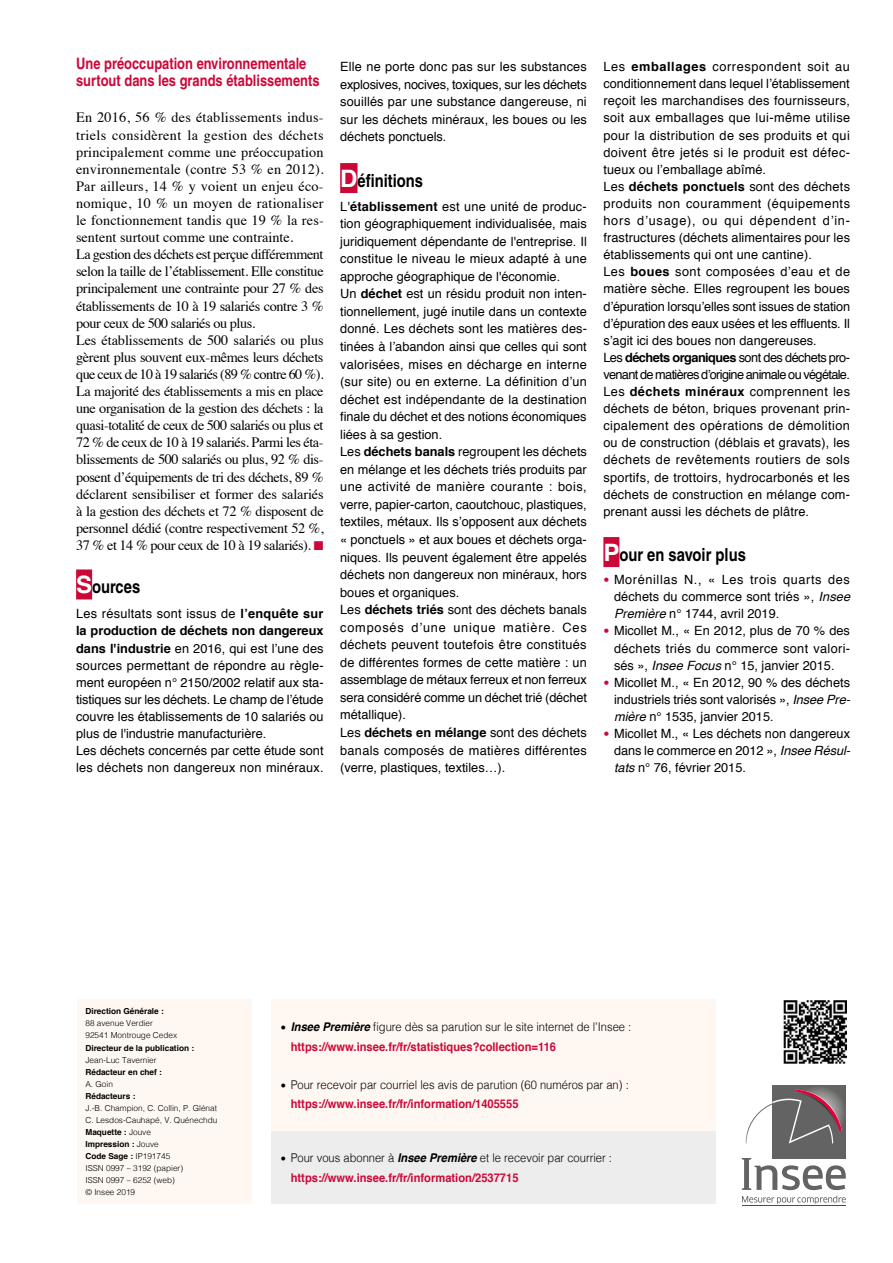
<style>
.page{position:relative;width:893px;height:1263px;background:#fff}
.page>*{position:absolute;margin:0;border:0;box-sizing:border-box;transform-origin:0 0}
.t1{font:700 condensed 18px "Helvetica";color:#000}
.t2{font:700 condensed 15.75px/17.1px "Helvetica";color:#cc0839}
.t3{font:14.25px/17.1px "Times";letter-spacing:-.02em;color:#000}
.t4{font:12.75px/17.1px "Helvetica";letter-spacing:.005em;color:#000;text-align:justify}
.t5{font:700 12px/19.5px "Helvetica";color:#cc0839;scale:.93 1}
.t6{font:300 12px/19.5px "Helvetica";color:#000;scale:.93 1}
.t7{font:300 8.25px/12px "Helvetica";color:#000}
.t8{font:700 8.25px "Helvetica";color:#000}
.s1{color:#cc0839}
.s2{font-stretch:normal;font-size:24px;color:#fff}
.s3{font-weight:700}
.s4{font-family:"Helvetica Neue";font-size:12px;color:#cc0839}
.s5{font-style:italic}
.s6{font-size:18px;color:#000}
.s7{font-style:italic;color:#000}
.s8{font-weight:300;color:#000}
.s9{font-weight:700;font-size:18px}
.s10{font-weight:700;color:#cc0839}
</style>
<div class="page">
<img style="left:772px;top:1085px;width:74px;height:4px">
<svg style="left:742px;top:1089px;width:104px;height:115px"></svg>
<hr style="left:742px;top:1205px;width:104px;height:1px;background:#e4003a">
<img style="left:784px;top:1000px;width:62px;height:63px">
<div style="left:272px;top:999px;width:444px;height:132px;background:#fff7f1"></div>
<div style="left:272px;top:1131px;width:444px;height:72px;background:#ededed"></div>
<div style="left:77px;top:999px;width:174px;height:204px;background:#fff7f1"></div>
<div style="left:76px;top:569px;width:16px;height:30px;background:#cc0839"></div>
<div style="left:603px;top:537px;width:16px;height:30px;background:#cc0839"></div>
<div style="left:340px;top:163px;width:17px;height:30px;background:#cc0839"></div>
<p class="t2" style="left:76px;top:55px;width:245px">Une préoccupation environnementale surtout dans les grands établissements</p>
<p class="t3" style="left:76px;top:108px;width:249px">En 2016, 56 % des établissements indus&shy;triels considèrent la gestion des déchets principalement comme une préoccupation environnementale (contre 53 % en 2012).<br>Par ailleurs, 14 % y voient un enjeu éco&shy;nomique, 10 % un moyen de rationaliser le fonctionnement tandis que 19 % la res&shy;sentent surtout comme une contrainte.<br>La gestion des déchets est perçue différemment selon la taille de l’établissement. Elle constitue principalement une contrainte pour 27 % des établissements de 10 à 19 salariés contre 3 % pour ceux de 500 salariés ou plus.<br>Les établissements de 500 salariés ou plus gèrent plus souvent eux-mêmes leurs déchets que ceux de 10 à 19 salariés (89 % contre 60 %).<br>La majorité des établissements a mis en place une organisation de la gestion des déchets : la quasi-totalité de ceux de 500 salariés ou plus et 72 % de ceux de 10 à 19 salariés. Parmi les éta&shy;blissements de 500 salariés ou plus, 92 % dis&shy;posent d’équipements de tri des déchets, 89 % déclarent sensibiliser et former des salariés à la gestion des déchets et 72 % disposent de personnel dédié (contre respectivement 52 %, 37 % et 14 % pour ceux de 10 à 19 salariés). <span class="s1">■</span></p>
<h1 class="t1" style="left:76px;top:576px;width:66px"><span class="s2">S</span>ources</h1>
<p class="t4" style="left:76px;top:606px;width:249px;text-align:left">Les résultats sont issus de <span class="s3">l’enquête sur la production de déchets non dangereux dans l'industrie</span> en 2016, qui est l’une des sources permettant de répondre au règle&shy;ment européen n° 2150/2002 relatif aux sta&shy;tistiques sur les déchets. Le champ de l’étude couvre les établissements de 10 salariés ou plus de l'industrie manufacturière.<br>Les déchets concernés par cette étude sont les déchets non dangereux non minéraux.</p>
<p class="t4" style="left:340px;top:58px;width:248px;line-height:17.5px">Elle ne porte donc pas sur les substances explosives, nocives, toxiques, sur les déchets souillés par une substance dangereuse, ni sur les déchets minéraux, les boues ou les déchets ponctuels.</p>
<h1 class="t1" style="left:340px;top:170px;width:84px"><span class="s2">D</span>éfinitions</h1>
<p class="t4" style="left:340px;top:198px;width:248px;line-height:17.5px;text-align:left">L'<span class="s3">établissement</span> est une unité de produc&shy;tion géographiquement individualisée, mais juridiquement dépendante de l'entreprise. Il constitue le niveau le mieux adapté à une approche géographique de l'économie.<br>Un <span class="s3">déchet</span> est un résidu produit non inten&shy;tionnellement, jugé inutile dans un contexte donné. Les déchets sont les matières des&shy;tinées à l’abandon ainsi que celles qui sont valorisées, mises en décharge en interne (sur site) ou en externe. La définition d’un déchet est indépendante de la destination finale du déchet et des notions économiques liées à sa gestion.<br>Les <span class="s3">déchets banals</span> regroupent les déchets en mélange et les déchets triés produits par une activité de manière courante : bois, verre, papier-carton, caoutchouc, plastiques, textiles, métaux. Ils s’opposent aux déchets « ponctuels » et aux boues et déchets orga&shy;niques. Ils peuvent également être appelés déchets non dangereux non minéraux, hors boues et organiques.<br>Les <span class="s3">déchets triés</span> sont des déchets banals composés d’une unique matière. Ces déchets peuvent toutefois être constitués de différentes formes de cette matière : un assemblage de métaux ferreux et non ferreux sera considéré comme un déchet trié (déchet métallique).<br>Les <span class="s3">déchets en mélange</span> sont des déchets banals composés de matières différentes (verre, plastiques, textiles…).</p>
<p class="t4" style="left:603px;top:58px;width:248px;text-align:left">Les <span class="s3">emballages</span> correspondent soit au conditionnement dans lequel l’établissement reçoit les marchandises des fournisseurs, soit aux emballages que lui-même utilise pour la distribution de ses produits et qui doivent être jetés si le produit est défec&shy;tueux ou l’emballage abîmé.<br>Les <span class="s3">déchets ponctuels</span> sont des déchets produits non couramment (équipements hors d’usage), ou qui dépendent d’in&shy;frastructures (déchets alimentaires pour les établissements qui ont une cantine).<br>Les <span class="s3">boues</span> sont composées d’eau et de matière sèche. Elles regroupent les boues d’épuration lorsqu’elles sont issues de station d’épuration des eaux usées et les effluents. Il s’agit ici des boues non dangereuses.<br>Les <span class="s3">déchets organiques</span> sont des déchets pro&shy;venant de matières d’origine animale ou végétale.<br>Les <span class="s3">déchets minéraux</span> comprennent les déchets de béton, briques provenant prin&shy;cipalement des opérations de démolition ou de construction (déblais et gravats), les déchets de revêtements routiers de sols sportifs, de trottoirs, hydrocarbonés et les déchets de construction en mélange com&shy;prenant aussi les déchets de plâtre.</p>
<h1 class="t1" style="left:603px;top:544px;width:144px"><span class="s2">P</span>our en savoir plus</h1>
<p class="t4" style="left:614px;top:571px;width:238px;text-indent:-11px"><span class="s4">•</span> Morénillas N., « Les trois quarts des déchets du commerce sont triés », <span class="s5">Insee Première</span> n° 1744, avril 2019.</p>
<p class="t4" style="left:614px;top:623px;width:238px;text-indent:-11px"><span class="s4">•</span> Micollet M., « En 2012, plus de 70 % des déchets triés du commerce sont valori&shy;sés », <span class="s5">Insee Focus</span> n° 15, janvier 2015.</p>
<p class="t4" style="left:614px;top:674px;width:238px;text-indent:-11px"><span class="s4">•</span> Micollet M., « En 2012, 90 % des déchets industriels triés sont valorisés », <span class="s5">Insee Pre&shy;mière</span> n° 1535, janvier 2015.</p>
<p class="t4" style="left:614px;top:725px;width:238px;text-indent:-11px"><span class="s4">•</span> Micollet M., « Les déchets non dangereux dans le commerce en 2012 », <span class="s5">Insee Résul&shy;tats</span> n° 76, février 2015.</p>
<p class="t8" style="left:85px;top:1005px;width:80px">Direction Générale :</p>
<p class="t7" style="left:85px;top:1017px;width:93px">88 avenue Verdier<br>92541 Montrouge Cedex</p>
<p class="t8" style="left:85px;top:1041px;width:110px">Directeur de la publication :</p>
<p class="t7" style="left:85px;top:1053px;width:73px">Jean-Luc Tavernier</p>
<p class="t8" style="left:85px;top:1065px;width:78px">Rédacteur en chef :</p>
<p class="t7" style="left:85px;top:1077px;width:29px">A. Goin</p>
<p class="t8" style="left:85px;top:1089px;width:51px">Rédacteurs :</p>
<p class="t7" style="left:85px;top:1101px;width:134px">J.-B. Champion, C. Collin, P. Glénat<br>C. Lesdos-Cauhapé, V. Quénechdu<br><span class="s3">Maquette :</span> Jouve<br><span class="s3">Impression :</span> Jouve<br><span class="s3">Code Sage :</span> IP191745<br>ISSN 0997 – 3192 (papier)<br>ISSN 0997 – 6252 (web)<br>© Insee 2019</p>
<p class="t5" style="left:291px;top:1017px;width:368px;text-indent:-11px"><span class="s6">•</span> <span class="s7">Insee Première</span> <span class="s8">figure dès sa parution sur le site internet de l’Insee : </span>https://www.insee.fr/fr/statistiques?collection=116</p>
<p class="t6" style="left:291px;top:1074px;width:365px;text-indent:-11px"><span class="s9">•</span> Pour recevoir par courriel les avis de parution (60 numéros par an) : <span class="s10">https://www.insee.fr/fr/information/1405555</span></p>
<p class="t5" style="left:291px;top:1148px;width:347px;text-indent:-11px"><span class="s6">•</span> <span class="s8">Pour vous abonner à</span> <span class="s7">Insee Première</span> <span class="s8">et le recevoir par courrier : </span>https://www.insee.fr/fr/information/2537715</p>
</div>
